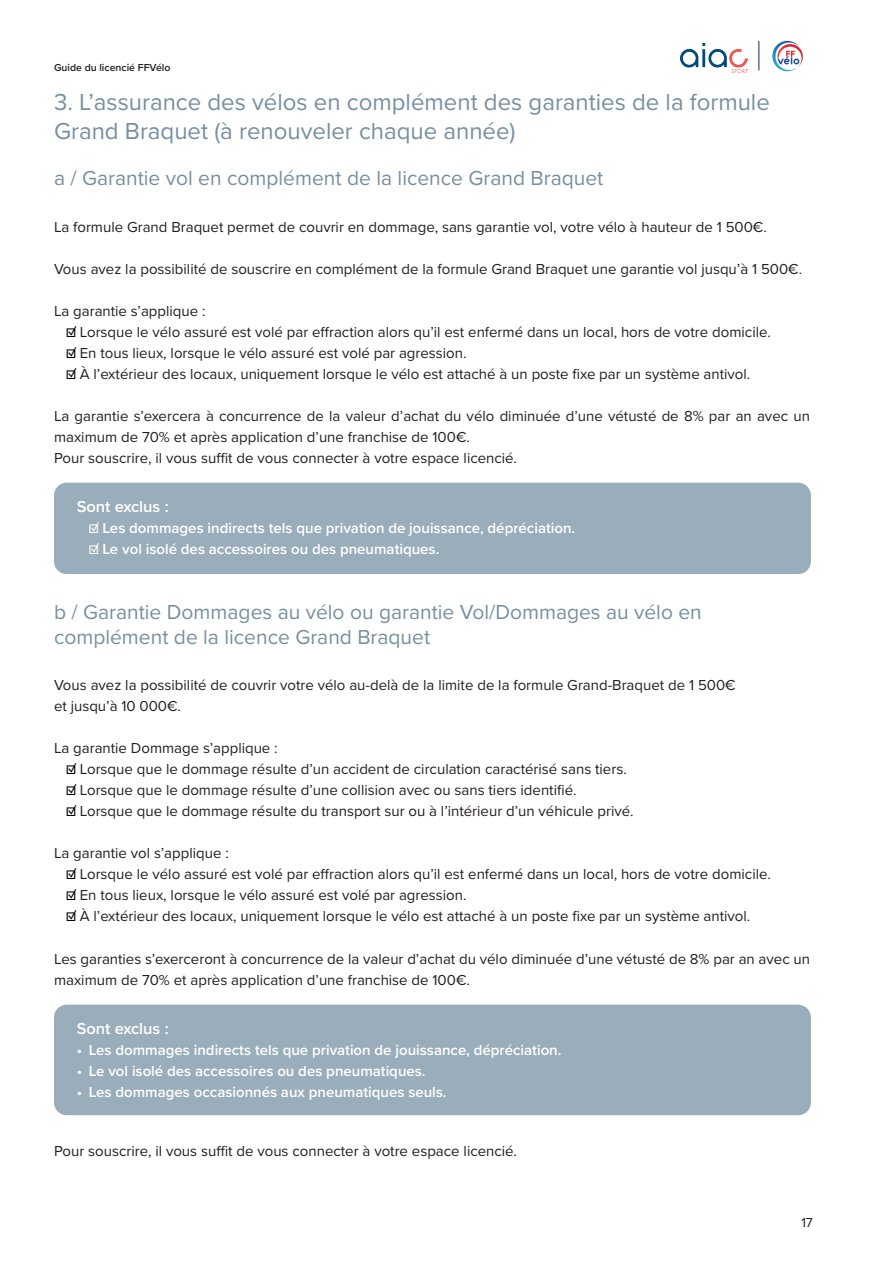
<style>
.page{position:relative;width:893px;height:1263px;background:#fff}
.page>*{position:absolute;margin:0;border:0;box-sizing:border-box;transform-origin:0 0}
.t1{font:24px/28.8px "Proxima Nova";color:#778fa2}
.t2{font:21px/25.2px "Proxima Nova";color:#778fa2}
.t3{font:600 16.5px "Proxima Nova";color:#fff}
.t4{font:15px/21px "Proxima Nova";color:#231f20}
.t5{font:600 15px "Proxima Nova";color:#fff}
.t6{font:13.5px "Proxima Nova";color:#231f20}
.t7{font:600 10.5px "Proxima Nova";color:#231f20}
.s1{font-weight:600;color:#000}
</style>
<div class="page">
<img style="left:681px;top:43px;width:66px;height:29px">
<img style="left:772px;top:40px;width:31px;height:32px">
<svg style="left:759px;top:41px;width:1px;height:29px"></svg>
<div style="left:54px;top:483px;width:757px;height:91px;background:#99adbb;border-radius:13px"></div>
<div style="left:54px;top:1005px;width:757px;height:110px;background:#99adbb;border-radius:13px"></div>
<p class="t7" style="left:54px;top:60px;width:118px">Guide du licencié FFVélo</p>
<h1 class="t1" style="left:54px;top:87px;width:717px">3. L’assurance des vélos en complément des garanties de la formule<br>Grand Braquet (à renouveler chaque année)</h1>
<h2 class="t2" style="left:54px;top:165px;width:551px">a / Garantie vol en complément de la licence Grand Braquet</h2>
<p class="t4" style="left:54px;top:215px;width:714px">La formule Grand Braquet permet de couvrir en dommage, sans garantie vol, votre vélo à hauteur de 1 500€.</p>
<p class="t4" style="left:54px;top:257px;width:750px">Vous avez la possibilité de souscrire en complément de la formule Grand Braquet une garantie vol jusqu’à 1 500€.</p>
<p class="t4" style="left:54px;top:300px;width:153px">La garantie s’applique :</p>
<p class="t4" style="left:66px;top:321px;width:706px"><span class="s1">☑</span> Lorsque le vélo assuré est volé par effraction alors qu’il est enfermé dans un local, hors de votre domicile.</p>
<p class="t4" style="left:66px;top:342px;width:402px"><span class="s1">☑</span> En tous lieux, lorsque le vélo assuré est volé par agression.</p>
<p class="t4" style="left:66px;top:363px;width:686px"><span class="s1">☑</span> À l’extérieur des locaux, uniquement lorsque le vélo est attaché à un poste fixe par un système antivol.</p>
<p class="t4" style="left:54px;top:405px;width:757px">La garantie s’exercera à concurrence de la valeur d’achat du vélo diminuée d’une vétusté de 8% par an avec un maximum de 70% et après application d’une franchise de 100€.<br>Pour souscrire, il vous suffit de vous connecter à votre espace licencié.</p>
<p class="t3" style="left:77px;top:494px;width:94px">Sont exclus :</p>
<p class="t5" style="left:89px;top:517px;width:488px">☑ Les dommages indirects tels que privation de jouissance, dépréciation.</p>
<p class="t5" style="left:89px;top:538px;width:352px">☑ Le vol isolé des accessoires ou des pneumatiques.</p>
<h2 class="t2" style="left:54px;top:598px;width:649px">b / Garantie Dommages au vélo ou garantie Vol/Dommages au vélo en complément de la licence Grand Braquet</h2>
<p class="t4" style="left:54px;top:674px;width:683px">Vous avez la possibilité de couvrir votre vélo au-delà de la limite de la formule Grand-Braquet de 1 500€ et jusqu’à 10 000€.</p>
<p class="t4" style="left:54px;top:737px;width:225px">La garantie Dommage s’applique :</p>
<p class="t4" style="left:66px;top:758px;width:562px"><span class="s1">☑</span> Lorsque que le dommage résulte d’un accident de circulation caractérisé sans tiers.</p>
<p class="t4" style="left:66px;top:779px;width:512px"><span class="s1">☑</span> Lorsque que le dommage résulte d’une collision avec ou sans tiers identifié.</p>
<p class="t4" style="left:66px;top:800px;width:569px"><span class="s1">☑</span> Lorsque que le dommage résulte du transport sur ou à l’intérieur d’un véhicule privé.</p>
<p class="t4" style="left:54px;top:842px;width:176px">La garantie vol s’applique :</p>
<p class="t4" style="left:66px;top:863px;width:706px"><span class="s1">☑</span> Lorsque le vélo assuré est volé par effraction alors qu’il est enfermé dans un local, hors de votre domicile.</p>
<p class="t4" style="left:66px;top:884px;width:402px"><span class="s1">☑</span> En tous lieux, lorsque le vélo assuré est volé par agression.</p>
<p class="t4" style="left:66px;top:905px;width:686px"><span class="s1">☑</span> À l’extérieur des locaux, uniquement lorsque le vélo est attaché à un poste fixe par un système antivol.</p>
<p class="t4" style="left:54px;top:947px;width:758px">Les garanties s’exerceront à concurrence de la valeur d’achat du vélo diminuée d’une vétusté de 8% par an avec un maximum de 70% et après application d’une franchise de 100€.</p>
<p class="t3" style="left:77px;top:1016px;width:94px">Sont exclus :</p>
<p class="t5" style="left:77px;top:1039px;width:486px">• Les dommages indirects tels que privation de jouissance, dépréciation.</p>
<p class="t5" style="left:77px;top:1060px;width:350px">• Le vol isolé des accessoires ou des pneumatiques.</p>
<p class="t5" style="left:77px;top:1081px;width:371px">• Les dommages occasionnés aux pneumatiques seuls.</p>
<p class="t4" style="left:54px;top:1140px;width:465px">Pour souscrire, il vous suffit de vous connecter à votre espace licencié.</p>
<p class="t6" style="left:801px;top:1212px;width:13px">17</p>
</div>
